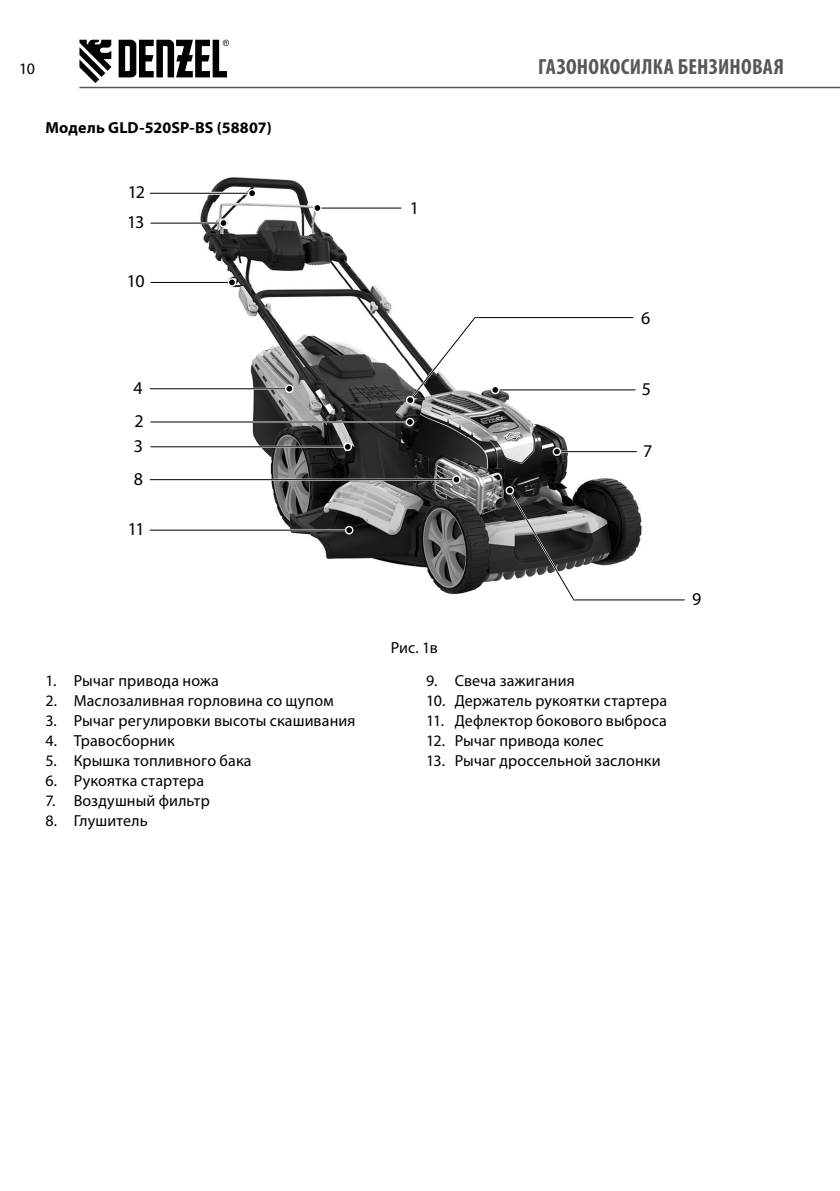
<style>
.page{position:relative;width:840px;height:1191px;background:#fff}
.page>*{position:absolute;margin:0;border:0;box-sizing:border-box;transform-origin:0 0}
.t1{font:700 condensed 22px "Myriad Pro";letter-spacing:.015em;color:#575756}
.t2{font:18px "Myriad Pro";letter-spacing:-.065em;color:#000}
.t3{font:16px "Myriad Pro";letter-spacing:.01em;color:#000}
.t4{font:700 16px "Myriad Pro";letter-spacing:.01em;color:#000}
</style>
<div class="page">
<hr style="left:79px;top:87px;width:760px;height:1px;background:#575756">
<svg style="left:79px;top:40px;width:32px;height:43px"></svg>
<svg style="left:118px;top:40px;width:111px;height:37px"></svg>
<img style="left:192px;top:177px;width:466px;height:424px">
<hr style="left:573px;top:599px;width:111px;height:1px;background:#000">
<hr style="left:474px;top:317px;width:159px;height:1px;background:#000">
<hr style="left:150px;top:192px;width:102px;height:3px;background:#fff">
<hr style="left:317px;top:207px;width:84px;height:2px;background:#fff">
<hr style="left:150px;top:281px;width:82px;height:2px;background:#fff">
<hr style="left:150px;top:222px;width:73px;height:2px;background:#fff">
<hr style="left:150px;top:388px;width:140px;height:2px;background:#fff">
<hr style="left:556px;top:450px;width:80px;height:2px;background:#fff">
<hr style="left:150px;top:478px;width:306px;height:2px;background:#fff">
<hr style="left:150px;top:446px;width:197px;height:2px;background:#fff">
<hr style="left:150px;top:529px;width:199px;height:2px;background:#fff">
<hr style="left:150px;top:193px;width:102px;height:1px;background:#000">
<div style="left:248px;top:189px;width:8px;height:8px;border:2px solid #fff;border-radius:50%"></div>
<svg style="left:249px;top:190px;width:6px;height:6px"></svg>
<hr style="left:150px;top:421px;width:259px;height:2px;background:#fff">
<hr style="left:150px;top:421px;width:259px;height:1px;background:#000">
<div style="left:405px;top:418px;width:9px;height:8px;border:2px solid #fff;border-radius:50%"></div>
<svg style="left:407px;top:419px;width:5px;height:6px"></svg>
<hr style="left:317px;top:208px;width:84px;height:1px;background:#000">
<div style="left:313px;top:204px;width:8px;height:8px;border:2px solid #fff;border-radius:50%"></div>
<svg style="left:314px;top:205px;width:6px;height:6px"></svg>
<hr style="left:150px;top:282px;width:82px;height:1px;background:#000">
<hr style="left:150px;top:223px;width:73px;height:1px;background:#000">
<div style="left:227px;top:278px;width:9px;height:9px;border:2px solid #fff;border-radius:50%"></div>
<svg style="left:229px;top:279px;width:6px;height:6px"></svg>
<div style="left:219px;top:219px;width:8px;height:8px;border:2px solid #fff;border-radius:50%"></div>
<svg style="left:220px;top:220px;width:6px;height:6px"></svg>
<hr style="left:150px;top:388px;width:140px;height:1px;background:#000">
<div style="left:285px;top:384px;width:8px;height:9px;border:2px solid #fff;border-radius:50%"></div>
<svg style="left:286px;top:386px;width:6px;height:5px"></svg>
<hr style="left:495px;top:389px;width:140px;height:2px;background:#fff">
<hr style="left:495px;top:389px;width:140px;height:1px;background:#000">
<div style="left:490px;top:386px;width:9px;height:8px;border:2px solid #fff;border-radius:50%"></div>
<svg style="left:492px;top:387px;width:6px;height:6px"></svg>
<hr style="left:150px;top:446px;width:197px;height:1px;background:#000">
<div style="left:343px;top:442px;width:9px;height:9px;border:2px solid #fff;border-radius:50%"></div>
<svg style="left:345px;top:444px;width:5px;height:5px"></svg>
<hr style="left:150px;top:479px;width:306px;height:1px;background:#000">
<div style="left:452px;top:475px;width:8px;height:9px;border:2px solid #fff;border-radius:50%"></div>
<svg style="left:453px;top:477px;width:6px;height:5px"></svg>
<hr style="left:150px;top:529px;width:199px;height:1px;background:#000">
<div style="left:345px;top:526px;width:8px;height:8px;border:2px solid #fff;border-radius:50%"></div>
<svg style="left:346px;top:527px;width:6px;height:6px"></svg>
<hr style="left:556px;top:451px;width:80px;height:1px;background:#000">
<div style="left:552px;top:447px;width:9px;height:9px;border:2px solid #fff;border-radius:50%"></div>
<svg style="left:553px;top:449px;width:6px;height:5px"></svg>
<div style="left:406px;top:396px;width:8px;height:8px;border:2px solid #fff;border-radius:50%"></div>
<svg style="left:407px;top:315px;width:70px;height:88px"></svg>
<div style="left:505px;top:486px;width:9px;height:9px;border:2px solid #fff;border-radius:50%"></div>
<svg style="left:506px;top:487px;width:70px;height:114px"></svg>
<p class="t3" style="left:19px;top:59px;width:17px">10</p>
<h1 class="t1" style="left:537px;top:53px;width:247px">ГАЗОНОКОСИЛКА БЕНЗИНОВАЯ</h1>
<p class="t4" style="left:45px;top:117px;width:228px">Модель GLD-520SP-BS (58807)</p>
<p class="t2" style="left:128px;top:180px;width:19px">12</p>
<p class="t2" style="left:127px;top:211px;width:19px">13</p>
<p class="t2" style="left:127px;top:270px;width:19px">10</p>
<p class="t2" style="left:133px;top:377px;width:11px">4</p>
<p class="t2" style="left:134px;top:409px;width:11px">2</p>
<p class="t2" style="left:134px;top:434px;width:11px">3</p>
<p class="t2" style="left:134px;top:468px;width:11px">8</p>
<p class="t2" style="left:128px;top:518px;width:18px">11</p>
<p class="t3" style="left:45px;top:670px;width:175px">1. Рычаг привода ножа</p>
<p class="t3" style="left:45px;top:690px;width:289px">2. Маслозаливная горловина со щупом</p>
<p class="t3" style="left:45px;top:710px;width:311px">3. Рычаг регулировки высоты скашивания</p>
<p class="t3" style="left:45px;top:730px;width:131px">4. Травосборник</p>
<p class="t3" style="left:45px;top:750px;width:208px">5. Крышка топливного бака</p>
<p class="t3" style="left:45px;top:770px;width:160px">6. Рукоятка стартера</p>
<p class="t3" style="left:45px;top:790px;width:166px">7. Воздушный фильтр</p>
<p class="t3" style="left:45px;top:810px;width:104px">8. Глушитель</p>
<p class="t2" style="left:409px;top:196px;width:11px">1</p>
<p class="t2" style="left:640px;top:306px;width:11px">6</p>
<p class="t2" style="left:641px;top:378px;width:11px">5</p>
<p class="t2" style="left:642px;top:439px;width:11px">7</p>
<p class="t3" style="left:390px;top:637px;width:49px">Рис. 1в</p>
<p class="t3" style="left:426px;top:670px;width:150px">9. Свеча зажигания</p>
<p class="t3" style="left:426px;top:690px;width:242px">10. Держатель рукоятки стартера</p>
<p class="t3" style="left:426px;top:710px;width:242px">11. Дефлектор бокового выброса</p>
<p class="t3" style="left:426px;top:730px;width:179px">12. Рычаг привода колес</p>
<p class="t3" style="left:426px;top:750px;width:236px">13. Рычаг дроссельной заслонки</p>
<p class="t2" style="left:692px;top:588px;width:11px">9</p>
</div>
